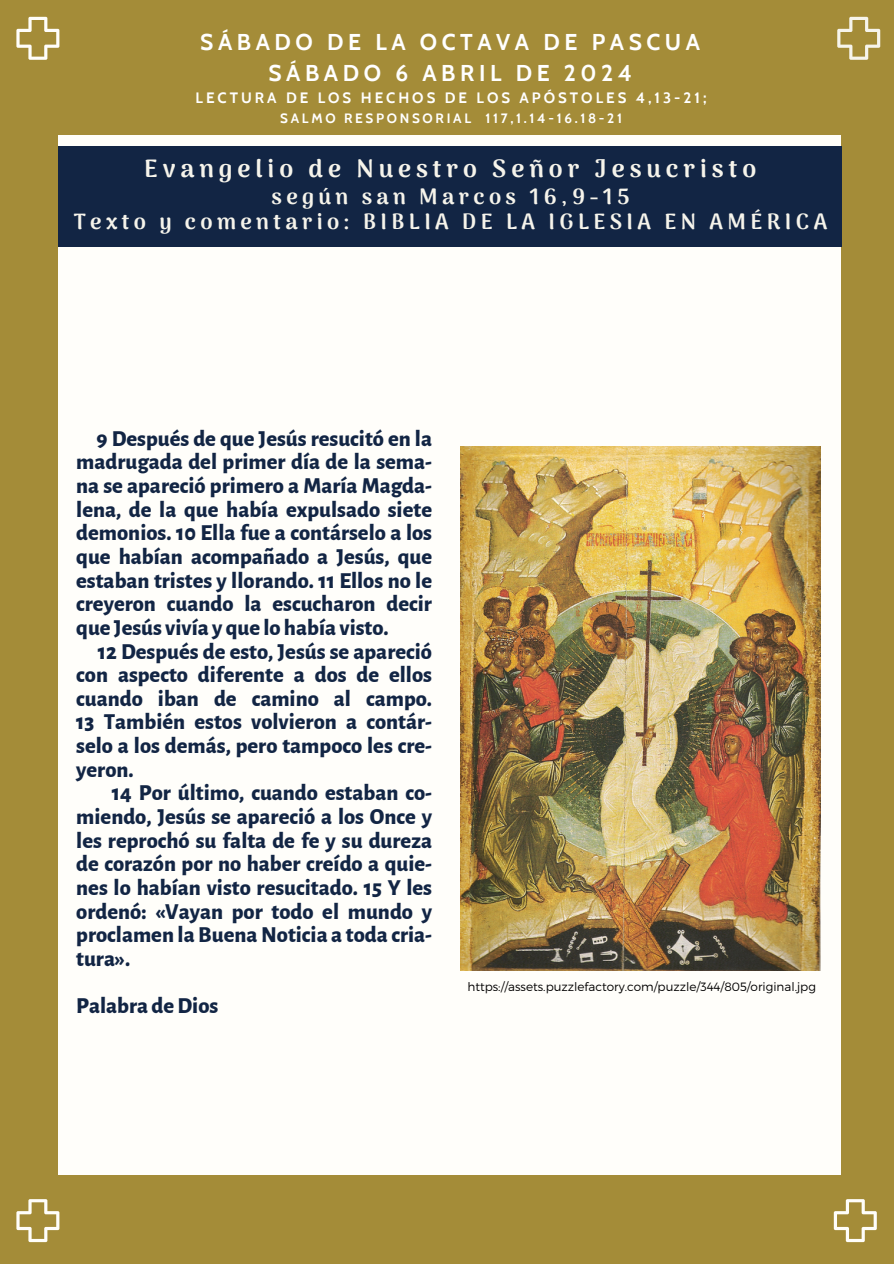
<style>
.page{position:relative;width:894px;height:1264px;background:#fff}
.page>*{position:absolute;margin:0;border:0;box-sizing:border-box;transform-origin:0 0}
.t1{font:900 24.75px "Arima Madurai";letter-spacing:.2em;color:#f6f4eb}
.t2{font:700 22.8px/30.3px "Cabin";letter-spacing:.2em;color:#fff;text-align:center}
.t3{font:800 22.5px "Alegreya Sans";color:#122544}
.t4{font:900 21.75px/24.8px "Arima Madurai";letter-spacing:.2em;color:#f6f4eb;text-align:center}
.t5{font:700 15px "Cabin";letter-spacing:.2em;color:#fff}
.t6{font:700 13.5px "Cabin";letter-spacing:.2em;color:#fff}
.t7{font:300 12px "Montserrat";color:#000}
</style>
<div class="page">
<div style="left:0;top:0;width:893px;height:1263px;background:#a48c38"></div>
<div style="left:58px;top:136px;width:782px;height:1038px;background:#fffefa"></div>
<div style="left:58px;top:146px;width:783px;height:101px;background:#122544"></div>
<svg style="left:16px;top:17px;width:43px;height:43px"></svg>
<svg style="left:833px;top:1199px;width:43px;height:43px"></svg>
<svg style="left:16px;top:1199px;width:43px;height:43px"></svg>
<svg style="left:837px;top:17px;width:43px;height:43px"></svg>
<img style="left:460px;top:447px;width:360px;height:523px">
<p class="t2" style="left:200px;top:27px;width:501px">SÁBADO DE LA OCTAVA DE PASCUA<br>SÁBADO 6 ABRIL DE 2024</p>
<p class="t5" style="left:195px;top:89px;width:512px">LECTURA DE LOS HECHOS DE LOS APÓSTOLES 4,13-21;</p>
<p class="t6" style="left:280px;top:109px;width:343px">SALMO RESPONSORIAL 117,1.14-16.18-21</p>
<h2 class="t1" style="left:144px;top:154px;width:613px">Evangelio de Nuestro Señor Jesucristo</h2>
<h2 class="t4" style="left:74px;top:184px;width:754px">según san Marcos 16,9-15<br>Texto y comentario: BIBLIA DE LA IGLESIA EN AMÉRICA</h2>
<h1 class="t3" style="left:97px;top:428px;width:337px">9 Después de que Jesús resucitó en la</h1>
<h1 class="t3" style="left:76px;top:451px;width:357px">madrugada del primer día de la sema-</h1>
<h1 class="t3" style="left:76px;top:475px;width:357px">na se apareció primero a María Magda-</h1>
<h1 class="t3" style="left:76px;top:498px;width:357px">lena, de la que había expulsado siete</h1>
<h1 class="t3" style="left:76px;top:522px;width:357px">demonios. 10 Ella fue a contárselo a los</h1>
<h1 class="t3" style="left:76px;top:546px;width:357px">que habían acompañado a Jesús, que</h1>
<h1 class="t3" style="left:76px;top:569px;width:357px">estaban tristes y llorando. 11 Ellos no le</h1>
<h1 class="t3" style="left:76px;top:593px;width:357px">creyeron cuando la escucharon decir</h1>
<h1 class="t3" style="left:76px;top:617px;width:314px">que Jesús vivía y que lo había visto.</h1>
<h1 class="t3" style="left:98px;top:640px;width:336px">12 Después de esto, Jesús se apareció</h1>
<h1 class="t3" style="left:76px;top:664px;width:357px">con aspecto diferente a dos de ellos</h1>
<h1 class="t3" style="left:76px;top:687px;width:357px">cuando iban de camino al campo.</h1>
<h1 class="t3" style="left:76px;top:711px;width:357px">13 También estos volvieron a contár-</h1>
<h1 class="t3" style="left:76px;top:735px;width:357px">selo a los demás, pero tampoco les cre-</h1>
<h1 class="t3" style="left:76px;top:758px;width:59px">yeron.</h1>
<h1 class="t3" style="left:112px;top:782px;width:321px">14 Por último, cuando estaban co-</h1>
<h1 class="t3" style="left:76px;top:806px;width:357px">miendo, Jesús se apareció a los Once y</h1>
<h1 class="t3" style="left:76px;top:829px;width:357px">les reprochó su falta de fe y su dureza</h1>
<h1 class="t3" style="left:76px;top:853px;width:357px">de corazón por no haber creído a quie-</h1>
<h1 class="t3" style="left:76px;top:876px;width:357px">nes lo habían visto resucitado. 15 Y les</h1>
<h1 class="t3" style="left:76px;top:900px;width:357px">ordenó: «Vayan por todo el mundo y</h1>
<h1 class="t3" style="left:76px;top:924px;width:357px">proclamen la Buena Noticia a toda cria-</h1>
<h1 class="t3" style="left:76px;top:947px;width:55px">tura».</h1>
<p class="t3" style="left:76px;top:995px;width:144px">Palabra deDios</p>
<h1 class="t7" style="left:467px;top:979px;width:350px">https://assets.puzzlefactory.com/puzzle/344/805/original.jpg</h1>
</div>
